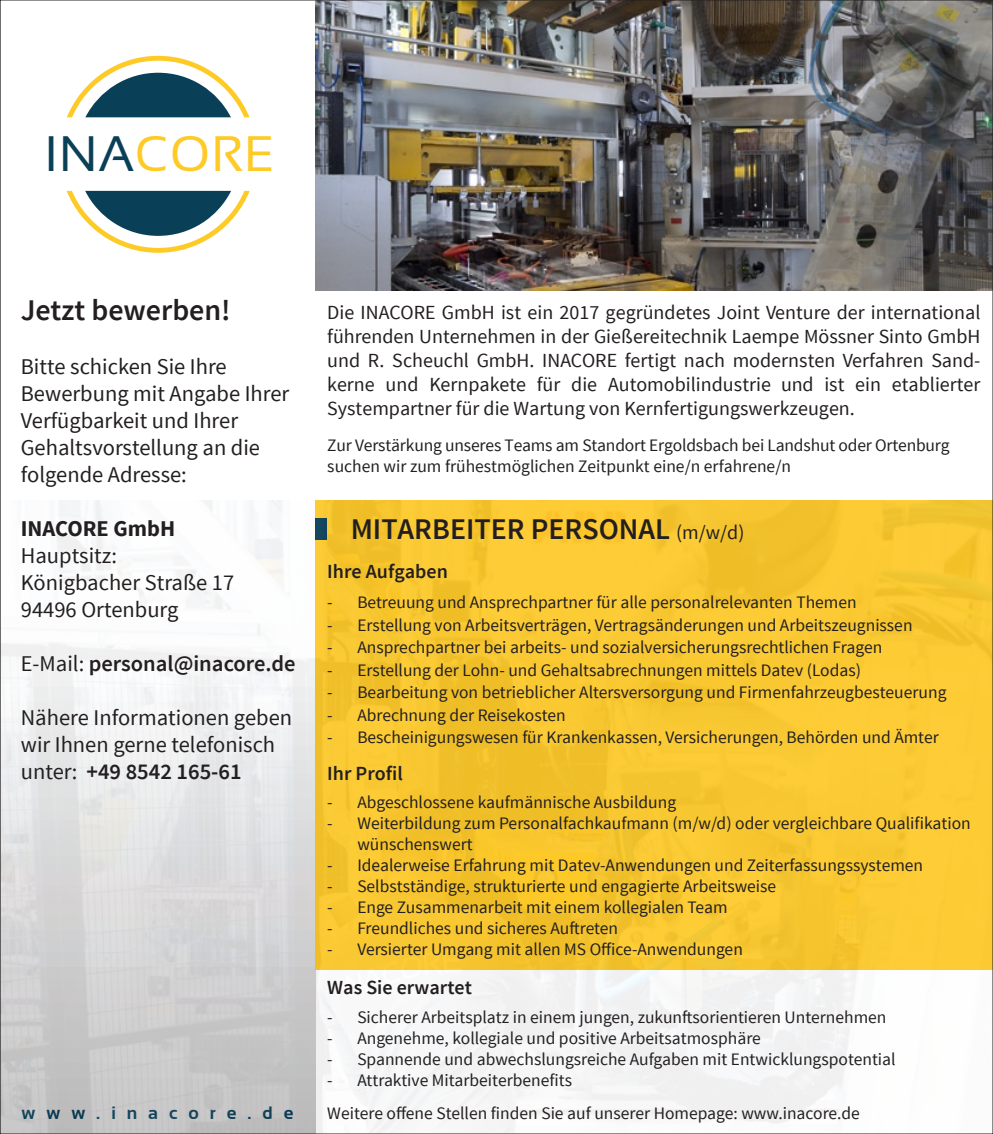
<style>
.page{position:relative;width:993px;height:1134px;background:#fff}
.page>*{position:absolute;margin:0;border:0;box-sizing:border-box;transform-origin:0 0}
.t1{font:49.75px "Sansation";letter-spacing:.02em;color:#feca26}
.t2{font:600 30px "Source Sans Pro";color:#231f20}
.t3{font:22.5px/27px "Source Sans Pro";color:#231f20}
.t4{font:600 22.5px "Source Sans Pro";color:#231f20}
.t5{font:700 22.5px "Source Sans Pro";color:#231f20}
.t6{font:20px/24px "Source Sans Pro";color:#231f20;text-align:justify}
.t7{font:600 20px "Source Sans Pro";color:#231f20}
.t8{font:700 18px "Sansation";letter-spacing:.615em;color:#093d56}
.t9{font:17.5px/21px "Source Sans Pro";color:#231f20}
.s1{color:#0a4057}
.s2{font-weight:400}
.s3{font-weight:600}
.s4{font-weight:400;font-size:20px}
</style>
<div class="page">
<img style="left:315px;top:2px;width:675px;height:288px">
<svg style="left:67px;top:56px;width:182px;height:61px"></svg>
<svg style="left:67px;top:191px;width:182px;height:62px"></svg>
<img style="left:2px;top:500px;width:988px;height:632px">
<h1 class="t1" style="left:44px;top:126px;width:231px"><span class="s1">INA</span>CORE</h1>
<h2 class="t2" style="left:21px;top:291px;width:211px">Jetzt bewerben!</h2>
<p class="t3" style="left:21px;top:353px;width:270px">Bitte schicken Sie Ihre<br>Bewerbung mit Angabe Ihrer<br>Verfügbarkeit und Ihrer<br>Gehaltsvorstellung an die folgende Adresse:</p>
<p class="t5" style="left:21px;top:514px;width:156px">INACORE GmbH</p>
<p class="t3" style="left:21px;top:542px;width:215px">Hauptsitz:<br>Königbacher Straße 17<br>94496 Ortenburg</p>
<p class="t4" style="left:21px;top:649px;width:276px"><span class="s2">E-Mail:</span> personal@inacore.de</p>
<p class="t3" style="left:21px;top:704px;width:273px">Nähere Informationen geben wir Ihnen gerne telefonisch unter: <span class="s3">+49 8542 165-61</span></p>
<p class="t8" style="left:21px;top:1103px;width:273px">www.inacore.de</p>
<p class="t6" style="left:327px;top:300px;width:654px">Die INACORE GmbH ist ein 2017 gegründetes Joint Venture der international führenden Unternehmen in der Gießereitechnik Laempe Mössner Sinto GmbH und R. Scheuchl GmbH. INACORE fertigt nach modernsten Verfahren Sand&shy;kerne und Kernpakete für die Automobilindustrie und ist ein etablierter Systempartner für die Wartung von Kernfertigungswerkzeugen.</p>
<p class="t9" style="left:327px;top:435px;width:623px">Zur Verstärkung unseres Teams am Standort Ergoldsbach bei Landshut oder Ortenburg suchen wir zum frühestmöglichen Zeitpunkt eine/n erfahrene/n</p>
<h2 class="t2" style="left:350px;top:510px;width:395px">MITARBEITER PERSONAL <span class="s4">(m/w/d)</span></h2>
<p class="t7" style="left:327px;top:559px;width:122px">Ihre Aufgaben</p>
<p class="t9" style="left:327px;top:592px;width:530px">- Betreuung und Ansprechpartner für alle personalrelevanten Themen</p>
<p class="t9" style="left:327px;top:615px;width:586px">- Erstellung von Arbeitsverträgen, Vertragsänderungen und Arbeitszeugnissen</p>
<p class="t9" style="left:327px;top:637px;width:556px">- Ansprechpartner bei arbeits- und sozialversicherungsrechtlichen Fragen</p>
<p class="t9" style="left:327px;top:660px;width:535px">- Erstellung der Lohn- und Gehaltsabrechnungen mittels Datev (Lodas)</p>
<p class="t9" style="left:327px;top:682px;width:620px">- Bearbeitung von betrieblicher Altersversorgung und Firmenfahrzeugbesteuerung</p>
<p class="t9" style="left:327px;top:705px;width:240px">- Abrechnung der Reisekosten</p>
<p class="t9" style="left:327px;top:727px;width:612px">- Bescheinigungswesen für Krankenkassen, Versicherungen, Behörden und Ämter</p>
<p class="t7" style="left:327px;top:760px;width:77px">Ihr Profil</p>
<p class="t9" style="left:327px;top:792px;width:350px">- Abgeschlossene kaufmännische Ausbildung</p>
<p class="t9" style="left:357px;top:813px;width:614px;text-indent:-30px">- Weiterbildung zum Personalfachkaufmann (m/w/d) oder vergleichbare Qualifikation wünschenswert</p>
<p class="t9" style="left:327px;top:855px;width:597px">- Idealerweise Erfahrung mit Datev-Anwendungen und Zeiterfassungssystemen</p>
<p class="t9" style="left:327px;top:876px;width:450px">- Selbstständige, strukturierte und engagierte Arbeitsweise</p>
<p class="t9" style="left:327px;top:897px;width:401px">- Enge Zusammenarbeit mit einem kollegialen Team</p>
<p class="t9" style="left:327px;top:918px;width:292px">- Freundliches und sicheres Auftreten</p>
<p class="t9" style="left:327px;top:939px;width:417px">- Versierter Umgang mit allen MS Office-Anwendungen</p>
<p class="t7" style="left:327px;top:975px;width:146px">Was Sie erwartet</p>
<p class="t9" style="left:327px;top:1007px;width:560px">- Sicherer Arbeitsplatz in einem jungen, zukunftsorientieren Unternehmen</p>
<p class="t9" style="left:327px;top:1028px;width:435px">- Angenehme, kollegiale und positive Arbeitsatmosphäre</p>
<p class="t9" style="left:327px;top:1049px;width:569px">- Spannende und abwechslungsreiche Aufgaben mit Entwicklungspotential</p>
<p class="t9" style="left:327px;top:1063px;width:534px;line-height:33.5px">- Attraktive Mitarbeiterbenefits<br>Weitere offene Stellen finden Sie auf unserer Homepage: www.inacore.de</p>
</div>
